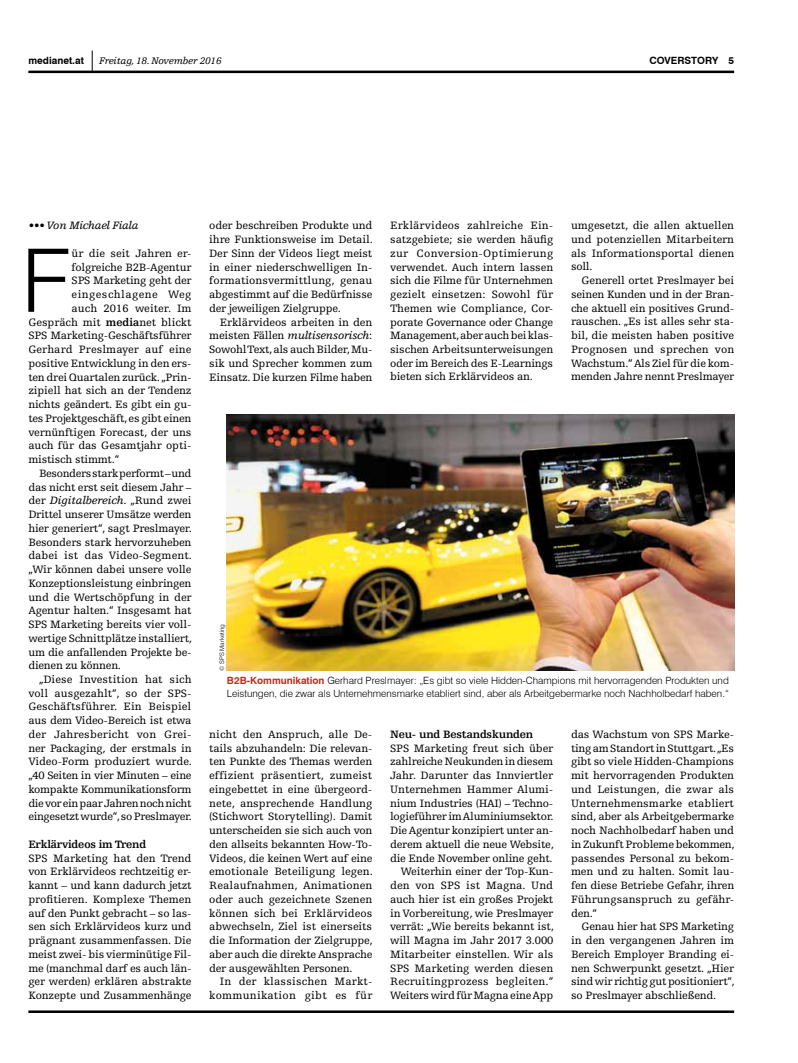
<style>
.page{position:relative;width:798px;height:1063px;background:#fff}
.page>*{position:absolute;margin:0;border:0;box-sizing:border-box;transform-origin:0 0}
.t1{font:300 87.75px "Swiss 721 BT";color:#000}
.t2{font:11.25px/13.8px "Egyptienne FLT Std";letter-spacing:-.02em;color:#000;text-align:justify}
.t3{font:11.25px "Egyptienne FLT Std";letter-spacing:.005em;color:#000}
.t4{font:italic 11.25px "Egyptienne FLT Std";letter-spacing:-.02em;color:#000}
.t5{font:11.25px/13.8px "Egyptienne FLT Std";letter-spacing:.015em;color:#000;text-align:right}
.t6{font:11.25px "Egyptienne FLT Std";color:#000}
.t7{font:700 11.25px "Egyptienne FLT Std";letter-spacing:-.02em;color:#000}
.t8{font:11.25px "Egyptienne FLT Std";letter-spacing:.01em;color:#000}
.t9{font:11.25px "Egyptienne FLT Std";letter-spacing:.04em;color:#000}
.t10{font:300 10px/12.5px "Swiss 721 BT";color:#000}
.t11{font:italic 10px "Egyptienne FLT Std";letter-spacing:-.02em;color:#000}
.t12{font:700 10px "Swiss 721 BT";color:#000}
.t13{font:300 6.25px "Swiss 721 BT";color:#000}
.s1{font-weight:700}
.s2{font-style:normal}
.s3{font-style:italic}
.s4{font-weight:700;color:#c32d1c}
</style>
<div class="page">
<svg style="left:92px;top:51px;width:1px;height:20px"></svg>
<hr style="left:28px;top:71px;width:705px;height:2px;background:#000">
<hr style="left:28px;top:1010px;width:705px;height:3px;background:#000">
<img style="left:227px;top:414px;width:506px;height:257px">
<p class="t12" style="left:28px;top:55px;width:57px">medianet.at</p>
<p class="t11" style="left:99px;top:56px;width:124px">Freitag, 18. November 2016</p>
<p class="t12" style="left:649px;top:55px;width:86px">coverstory 5</p>
<p class="t4" style="left:28px;top:219px;width:112px">••• Von Michael Fiala</p>
<h1 class="t1" style="left:21px;top:227px;width:51px">F</h1>
<p class="t6" style="left:72px;top:247px;width:121px">ür die seit Jahren er-</p>
<p class="t2" style="left:72px;top:260px;width:121px">folgreiche B2B-Agentur</p>
<p class="t2" style="left:72px;top:274px;width:121px">SPS Marketing geht der</p>
<p class="t9" style="left:72px;top:288px;width:121px">eingeschlagene Weg</p>
<p class="t3" style="left:72px;top:302px;width:121px">auch 2016 weiter. Im</p>
<p class="t2" style="left:28px;top:315px;width:164px">Gespräch mit <span class="s1">media</span>net blickt</p>
<p class="t2" style="left:28px;top:329px;width:164px">SPS Marketing-Geschäftsführer</p>
<p class="t3" style="left:28px;top:343px;width:164px">Gerhard Preslmayer auf eine</p>
<p class="t2" style="left:28px;top:356px;width:165px">positive Entwicklung in den ers-</p>
<p class="t2" style="left:28px;top:370px;width:165px">ten drei Quartalen zurück. „Prin-</p>
<p class="t2" style="left:28px;top:384px;width:165px">zipiell hat sich an der Tendenz</p>
<p class="t2" style="left:28px;top:398px;width:164px">nichts geändert. Es gibt ein gu-</p>
<p class="t2" style="left:28px;top:411px;width:164px">tes Projektgeschäft, es gibt einen</p>
<p class="t2" style="left:28px;top:425px;width:165px">vernünftigen Forecast, der uns</p>
<p class="t2" style="left:28px;top:439px;width:164px">auch für das Gesamtjahr opti-</p>
<p class="t2" style="left:28px;top:453px;width:92px">mistisch stimmt.“</p>
<p class="t2" style="left:39px;top:466px;width:154px">Besonders stark performt – und</p>
<p class="t2" style="left:28px;top:480px;width:164px">das nicht erst seit diesem Jahr –</p>
<p class="t4" style="left:28px;top:494px;width:165px"><span class="s2">der</span> Digitalbereich<span class="s2">. „Rund zwei</span></p>
<p class="t2" style="left:28px;top:508px;width:164px">Drittel unserer Umsätze werden</p>
<p class="t2" style="left:28px;top:521px;width:165px">hier generiert“, sagt Preslmayer.</p>
<p class="t2" style="left:28px;top:535px;width:164px">Besonders stark hervorzuheben</p>
<p class="t3" style="left:28px;top:549px;width:165px">dabei ist das Video-Segment.</p>
<p class="t2" style="left:28px;top:563px;width:164px">„Wir können dabei unsere volle</p>
<p class="t2" style="left:28px;top:576px;width:164px">Konzeptionsleistung einbringen</p>
<p class="t2" style="left:28px;top:590px;width:165px">und die Wertschöpfung in der</p>
<p class="t2" style="left:28px;top:604px;width:164px">Agentur halten.“ Insgesamt hat</p>
<p class="t2" style="left:28px;top:618px;width:164px">SPS Marketing bereits vier voll-</p>
<p class="t2" style="left:28px;top:631px;width:165px">wertige Schnittplätze installiert,</p>
<p class="t2" style="left:28px;top:645px;width:165px">um die anfallenden Projekte be-</p>
<p class="t2" style="left:28px;top:659px;width:94px">dienen zu können.</p>
<p class="t3" style="left:39px;top:673px;width:154px">„Diese Investition hat sich</p>
<p class="t6" style="left:28px;top:687px;width:165px">voll ausgezahlt“, so der SPS-</p>
<p class="t3" style="left:28px;top:701px;width:164px">Geschäftsführer. Ein Beispiel</p>
<p class="t2" style="left:28px;top:714px;width:165px">aus dem Video-Bereich ist etwa</p>
<p class="t8" style="left:28px;top:728px;width:165px">der Jahresbericht von Grei-</p>
<p class="t2" style="left:28px;top:741px;width:165px">ner Packaging, der erstmals in</p>
<p class="t2" style="left:28px;top:755px;width:165px">Video-Form produziert wurde.</p>
<p class="t2" style="left:28px;top:769px;width:165px">„40 Seiten in vier Minuten – eine</p>
<p class="t2" style="left:28px;top:783px;width:164px">kompakte Kommunikationsform</p>
<p class="t2" style="left:28px;top:796px;width:164px">die vor ein paar Jahren noch nicht</p>
<p class="t2" style="left:28px;top:810px;width:165px">eingesetzt wurde“, so Preslmayer.</p>
<p class="t7" style="left:28px;top:838px;width:119px">Erklärvideos im Trend</p>
<p class="t2" style="left:28px;top:851px;width:165px">SPS Marketing hat den Trend von Erklärvideos rechtzeitig er&shy;kannt – und kann dadurch jetzt profitieren. Komplexe Themen auf den Punkt gebracht – so las&shy;sen sich Erklärvideos kurz und prägnant zusammenfassen. Die meist zwei- bis vierminütige Fil&shy;me (manchmal darf es auch län&shy;ger werden) erklären abstrakte Konzepte und Zusammenhänge</p>
<p class="t2" style="left:209px;top:219px;width:165px">oder beschreiben Produkte und ihre Funktionsweise im Detail.<br>Der Sinn der Videos liegt meist in einer niederschwelligen In&shy;formationsvermittlung, genau abgestimmt auf die Bedürfnisse der jeweiligen Zielgruppe.</p>
<p class="t2" style="left:209px;top:315px;width:165px;text-indent:11px">Erklärvideos arbeiten in den meisten Fällen <span class="s3">multisensorisch</span>:<br>Sowohl Text, als auch Bilder, Mu&shy;sik und Sprecher kommen zum Einsatz. Die kurzen Filme haben</p>
<p class="t2" style="left:390px;top:219px;width:165px">Erklärvideos zahlreiche Ein&shy;satzgebiete; sie werden häufig zur Conversion-Optimierung verwendet. Auch intern lassen sich die Filme für Unternehmen gezielt einsetzen: Sowohl für Themen wie Compliance, Cor&shy;porate Governance oder Change Management, aber auch bei klas&shy;sischen Arbeitsunterweisungen oder im Bereich des E-Learnings bieten sich Erklärvideos an.</p>
<p class="t2" style="left:570px;top:219px;width:165px">umgesetzt, die allen aktuellen und potenziellen Mitarbeitern als Informationsportal dienen soll.</p>
<p class="t2" style="left:570px;top:274px;width:165px;text-indent:11px">Generell ortet Preslmayer bei seinen Kunden und in der Bran&shy;che aktuell ein positives Grund&shy;rauschen. „Es ist alles sehr sta&shy;bil, die meisten haben positive Prognosen und sprechen von Wachstum.“ Als Ziel für die kom&shy;menden Jahre nennt Preslmayer</p>
<p class="t13" style="left:218px;top:671px;width:48px;rotate:-90deg">© SPS Marketing</p>
<p class="t10" style="left:227px;top:674px;width:503px"><span class="s4">B2B-Kommunikation</span> Gerhard Preslmayer: „Es gibt so viele Hidden-Champions mit hervorragenden Produkten und<br>Leistungen, die zwar als Unternehmensmarke etabliert sind, aber als Arbeitgebermarke noch Nachholbedarf haben.“</p>
<p class="t2" style="left:209px;top:728px;width:165px">nicht den Anspruch, alle De&shy;tails abzuhandeln: Die relevan&shy;ten Punkte des Themas werden effizient präsentiert, zumeist eingebettet in eine übergeord&shy;nete, ansprechende Handlung (Stichwort Storytelling). Damit unterscheiden sie sich auch von den allseits bekannten How-To-Videos, die keinen Wert auf eine emotionale Beteiligung legen.<br>Realaufnahmen, Animationen oder auch gezeichnete Szenen können sich bei Erklärvideos abwechseln, Ziel ist einerseits die Information der Zielgruppe, aber auch die direkte Ansprache der ausgewählten Personen.</p>
<p class="t5" style="left:209px;top:975px;width:164px">In der klassischen Markt&shy;kommunikation gibt es für</p>
<p class="t7" style="left:390px;top:728px;width:145px">Neu- und Bestandskunden</p>
<p class="t2" style="left:390px;top:741px;width:165px;text-align:right">SPS Marketing freut sich über zahlreiche Neukunden in diesem<br>Jahr. Darunter das Innviertler<br>Unternehmen Hammer Alumi&shy;nium Industries (HAI) – Techno&shy;logieführer im Aluminiumsektor.<br>Die Agentur konzipiert unter an&shy;derem aktuell die neue Website, die Ende November online geht.<br>Weiterhin einer der Top-Kun&shy;den von SPS ist Magna. Und auch hier ist ein großes Projekt in Vorbereitung, wie Preslmayer verrät: „Wie bereits bekannt ist, will Magna im Jahr 2017 3.000<br>Mitarbeiter einstellen. Wir als<br>SPS Marketing werden diesen<br>Recruitingprozess begleiten.“<br>Weiters wird für Magna eine App</p>
<p class="t2" style="left:570px;top:728px;width:165px">das Wachstum von SPS Marke&shy;ting am Standort in Stuttgart. „Es gibt so viele Hidden-Champions mit hervorragenden Produkten und Leistungen, die zwar als Unternehmensmarke etabliert sind, aber als Arbeitgebermarke noch Nachholbedarf haben und in Zukunft Probleme bekommen, passendes Personal zu bekom&shy;men und zu halten. Somit lau&shy;fen diese Betriebe Gefahr, ihren Führungsanspruch zu gefähr&shy;den.“</p>
<p class="t2" style="left:570px;top:920px;width:165px;text-indent:11px">Genau hier hat SPS Marketing in den vergangenen Jahren im Bereich Employer Branding ei&shy;nen Schwerpunkt gesetzt. „Hier sind wir richtig gut positioniert“, so Preslmayer abschließend.</p>
</div>
